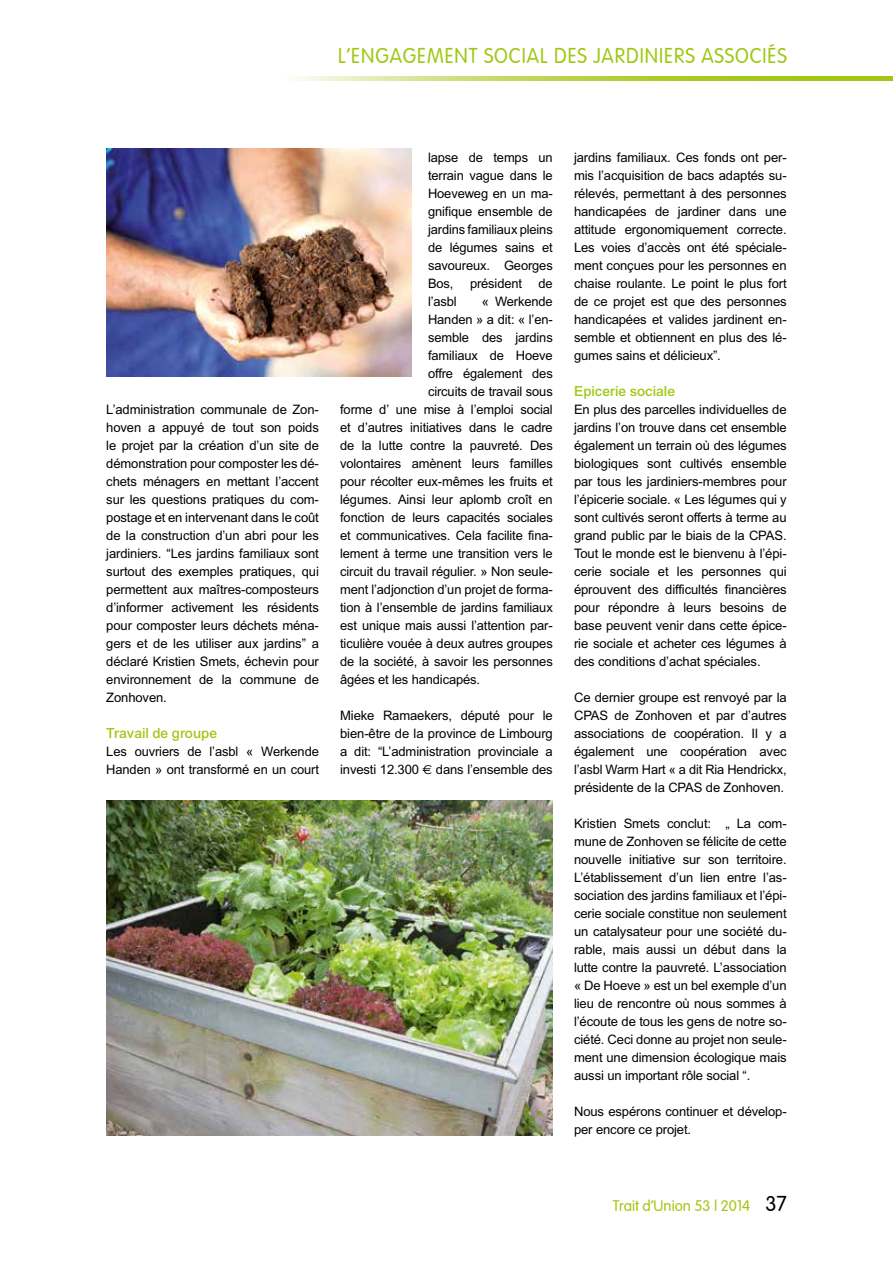
<style>
.page{position:relative;width:893px;height:1263px;background:#fff}
.page>*{position:absolute;margin:0;border:0;box-sizing:border-box;transform-origin:0 0}
.t1{font:21px "Vogue Plain";letter-spacing:.05em;color:#a2c613;scale:.95 1}
.t2{font:15px "Arial Bld";color:#a2c613}
.t3{font:15px "Vogue Plain";color:#a2c613}
.t4{font:13.05px/18px "Arial";letter-spacing:-.01em;color:#000;text-align:justify}
.s1{font-family:"Euro Sans"}
.s2{font-size:21px;color:#000}
</style>
<div class="page">
<svg style="left:295px;top:77px;width:598px;height:4px;background:#bcd657"></svg>
<img style="left:106px;top:149px;width:305px;height:227px">
<img style="left:106px;top:800px;width:447px;height:335px">
<h1 class="t1" style="left:338px;top:44px;width:474px">L’ENGAGEMENT SOCIAL DES JARDINIERS ASSOCIÉS</h1>
<p class="t4" style="left:106px;top:401px;width:214px">L’administration communale de Zon&shy;hoven a appuyé de tout son poids le projet par la création d’un site de démonstration pour composter les dé&shy;chets ménagers en mettant l’accent sur les questions pratiques du com&shy;postage et en intervenant dans le coût de la construction d’un abri pour les jardiniers. “Les jardins familiaux sont surtout des exemples pratiques, qui permettent aux maîtres-composteurs d’informer activement les résidents pour composter leurs déchets ména&shy;gers et de les utiliser aux jardins” a déclaré Kristien Smets, échevin pour environnement de la commune de Zonhoven.</p>
<p class="t2" style="left:106px;top:723px;width:112px">Travail de groupe</p>
<p class="t4" style="left:106px;top:743px;width:214px">Les ouvriers de l’asbl « Werkende<br>Handen » ont transformé en un court</p>
<p class="t4" style="left:428px;top:149px;width:126px">lapse de temps un terrain vague dans le Hoeveweg en un ma&shy;gnifique ensemble de jardins familiaux pleins de légumes sains et savoureux. Georges Bos,</p>
<p class="t4" style="left:470px;top:275px;width:54px">président</p>
<p class="t4" style="left:539px;top:275px;width:16px">de</p>
<p class="t4" style="left:428px;top:293px;width:30px">l’asbl</p>
<p class="t4" style="left:482px;top:293px;width:73px">« Werkende</p>
<p class="t4" style="left:428px;top:311px;width:126px">Handen » a dit: « l’en-</p>
<p class="t4" style="left:428px;top:329px;width:126px">semble des jardins</p>
<p class="t4" style="left:428px;top:347px;width:126px">familiaux de Hoeve</p>
<p class="t4" style="left:428px;top:365px;width:126px">offre également des</p>
<p class="t4" style="left:428px;top:383px;width:126px">circuits de travail sous</p>
<p class="t4" style="left:340px;top:401px;width:214px">forme d’ une mise à l’emploi social</p>
<p class="t4" style="left:340px;top:419px;width:214px">et d’autres initiatives dans le cadre</p>
<p class="t4" style="left:340px;top:437px;width:214px">de la lutte contre la pauvreté. Des</p>
<p class="t4" style="left:340px;top:454px;width:214px">volontaires amènent leurs familles</p>
<p class="t4" style="left:340px;top:472px;width:214px">pour récolter eux-mêmes les fruits et</p>
<p class="t4" style="left:340px;top:490px;width:214px">légumes. Ainsi leur aplomb croît en</p>
<p class="t4" style="left:340px;top:508px;width:214px">fonction de leurs capacités sociales</p>
<p class="t4" style="left:340px;top:526px;width:214px">et communicatives. Cela facilite fina-</p>
<p class="t4" style="left:340px;top:545px;width:214px">lement à terme une transition vers le</p>
<p class="t4" style="left:340px;top:563px;width:214px">circuit du travail régulier. » Non seule-</p>
<p class="t4" style="left:340px;top:581px;width:214px">ment l’adjonction d’un projet de forma-</p>
<p class="t4" style="left:340px;top:599px;width:214px">tion à l’ensemble de jardins familiaux</p>
<p class="t4" style="left:340px;top:617px;width:214px">est unique mais aussi l’attention par-</p>
<p class="t4" style="left:340px;top:635px;width:214px">ticulière vouée à deux autres groupes</p>
<p class="t4" style="left:340px;top:653px;width:214px">de la société, à savoir les personnes</p>
<p class="t4" style="left:340px;top:671px;width:141px">âgées et les handicapés.</p>
<p class="t4" style="left:340px;top:707px;width:214px">Mieke Ramaekers, député pour le bien-être de la province de Limbourg a dit: “L’administration provinciale a investi 12.300 <span class="s1">€</span> dans l’ensemble des</p>
<p class="t4" style="left:574px;top:149px;width:214px">jardins familiaux. Ces fonds ont per&shy;mis l’acquisition de bacs adaptés su&shy;rélevés, permettant à des personnes handicapées de jardiner dans une attitude ergonomiquement correcte.<br>Les voies d’accès ont été spéciale&shy;ment conçues pour les personnes en chaise roulante. Le point le plus fort de ce projet est que des personnes handicapées et valides jardinent en&shy;semble et obtiennent en plus des lé&shy;gumes sains et délicieux”.</p>
<p class="t2" style="left:574px;top:381px;width:103px">Epicerie sociale</p>
<p class="t4" style="left:574px;top:401px;width:214px">En plus des parcelles individuelles de jardins l’on trouve dans cet ensemble également un terrain où des légumes biologiques sont cultivés ensemble par tous les jardiniers-membres pour l’épicerie sociale. « Les légumes qui y sont cultivés seront offerts à terme au grand public par le biais de la CPAS.<br>Tout le monde est le bienvenu à l’épi&shy;cerie sociale et les personnes qui éprouvent des difficultés financières pour répondre à leurs besoins de base peuvent venir dans cette épice&shy;rie sociale et acheter ces légumes à des conditions d’achat spéciales.</p>
<p class="t4" style="left:574px;top:689px;width:214px">Ce dernier groupe est renvoyé par la CPAS de Zonhoven et par d’autres associations de coopération. Il y a également une coopération avec l’asbl Warm Hart « a dit Ria Hendrickx, présidente de la CPAS de Zonhoven.</p>
<p class="t4" style="left:574px;top:815px;width:214px">Kristien Smets conclut: „ La com&shy;mune de Zonhoven se félicite de cette nouvelle initiative sur son territoire.<br>L’établissement d’un lien entre l’as&shy;sociation des jardins familiaux et l’épi&shy;cerie sociale constitue non seulement un catalysateur pour une société du&shy;rable, mais aussi un début dans la lutte contre la pauvreté. L’association « De Hoeve » est un bel exemple d’un lieu de rencontre où nous sommes à l’écoute de tous les gens de notre so&shy;ciété. Ceci donne au projet non seule&shy;ment une dimension écologique mais aussi un important rôle social “.</p>
<p class="t4" style="left:574px;top:1103px;width:214px">Nous espérons continuer et dévelop&shy;per encore ce projet.</p>
<p class="t3" style="left:613px;top:1197px;width:175px">Trait d’Union 53 | 2014 <span class="s2">37</span></p>
</div>
